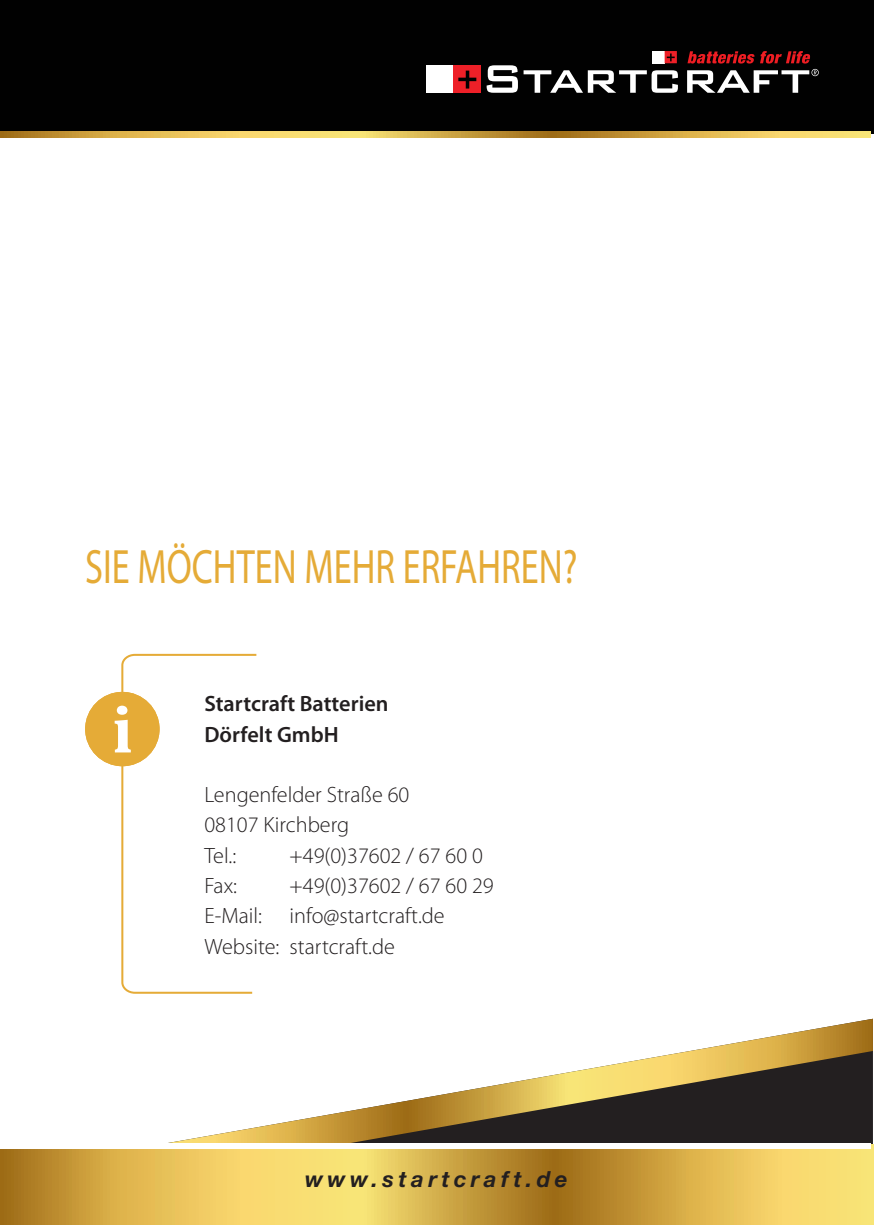
<style>
.page{position:relative;width:874px;height:1225px;background:#fff}
.page>*{position:absolute;margin:0;border:0;box-sizing:border-box;transform-origin:0 0}
.t1{font:60.8px "News 706 BT Bold C";color:#fff}
.t2{font:48.4px "Myriad Pro";color:#e5ab37;scale:.75 1}
.t3{font:300 22.2px/30.2px "Myriad Pro";color:#231f20}
.t4{font:600 22.2px/30.2px "Myriad Pro";color:#231f20}
.t5{font:italic 700 22.2px "Helvetica Neue";letter-spacing:.2em;color:#231f20}
</style>
<div class="page">
<svg style="left:174px;top:1019px;width:698px;height:125px"></svg>
<svg style="left:0;top:1144px;width:873px;height:81px"></svg>
<div style="left:0;top:0;width:873px;height:133px;background:#010101"></div>
<svg style="left:0;top:132px;width:870px;height:6px"></svg>
<div style="left:0;top:1142px;width:870px;height:6px;background:#fff"></div>
<svg style="left:120px;top:653px;width:137px;height:341px"></svg>
<div style="left:85px;top:692px;width:74px;height:74px;background:#e5ab37;border-radius:37px"></div>
<svg style="left:486px;top:51px;width:332px;height:42px"></svg>
<div style="left:425px;top:65px;width:28px;height:28px;background:#fff"></div>
<div style="left:453px;top:65px;width:28px;height:28px;background:#ee2028"></div>
<svg style="left:458px;top:71px;width:18px;height:18px"></svg>
<h2 class="t2" style="left:85px;top:537px;width:657px">SIE MÖCHTEN MEHR ERFAHREN?</h2>
<h1 class="t1" style="left:113px;top:694px;width:21px">i</h1>
<p class="t4" style="left:204px;top:688px;width:185px">Startcraft Batterien<br>Dörfelt GmbH</p>
<p class="t3" style="left:204px;top:779px;width:206px">Lengenfelder Straße 60<br>08107 Kirchberg<br>Tel.:</p>
<p class="t3" style="left:289px;top:840px;width:195px">+49(0)37602 / 67 60 0</p>
<p class="t3" style="left:204px;top:870px;width:291px;text-indent:85px">+49(0)37602 / 67 60 29<br>E-Mail: info@startcraft.de<br>Website: startcraft.de</p>
<p class="t3" style="left:204px;top:870px;width:34px">Fax:</p>
<p class="t5" style="left:305px;top:1165px;width:264px">www.startcraft.de</p>
</div>
